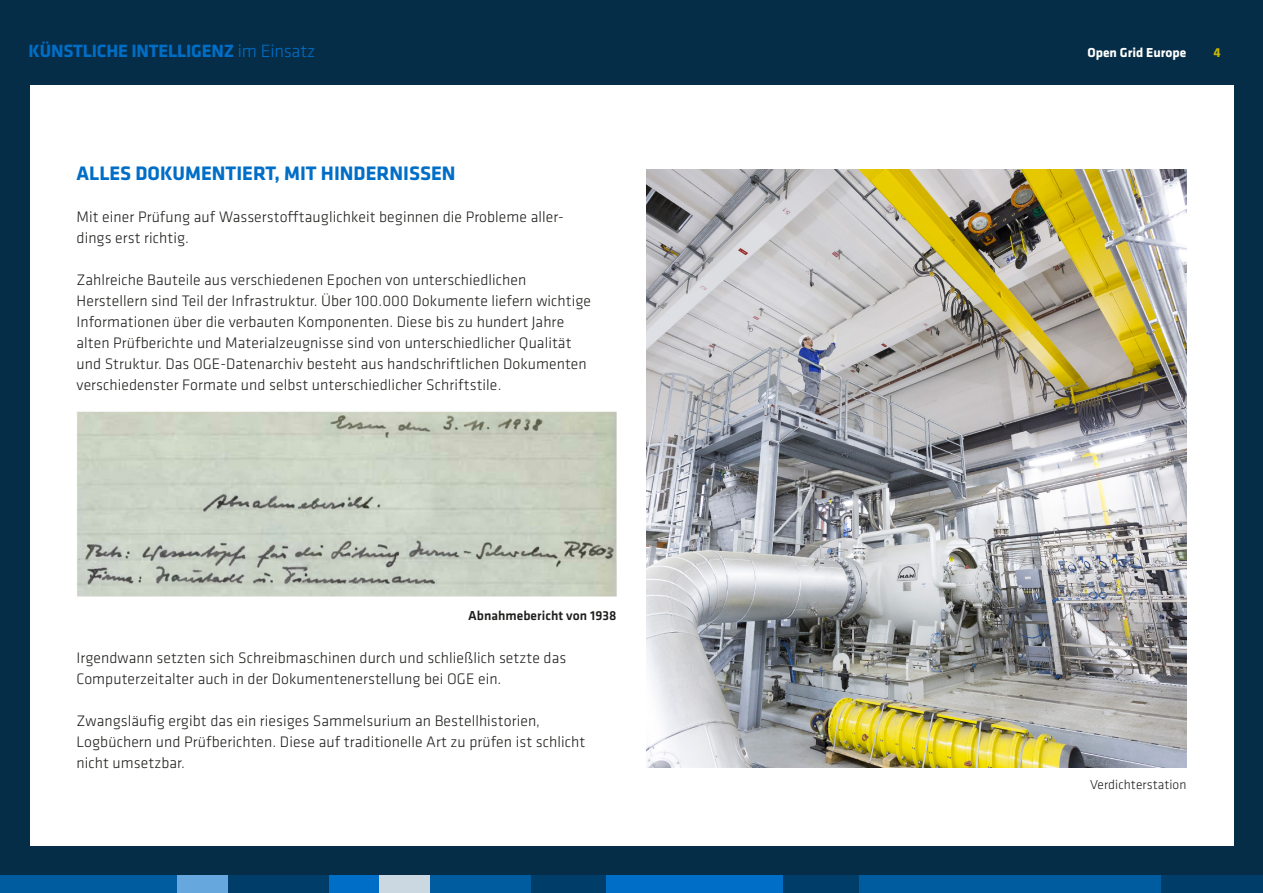
<style>
.page{position:relative;width:1263px;height:893px;background:#062d47}
.page>*{position:absolute;margin:0;border:0;box-sizing:border-box;transform-origin:0 0}
.UC_-_Head-02{font:700 20.25px "Klavika";color:#006ec7}
.t1{font:700 18.45px "Klavika";letter-spacing:-.01em;color:#006ec7}
.UC_-_Copy_Schwarz{font:300 15.75px/21px "Klavika";letter-spacing:.005em;color:#1d1d1b}
.UC_BU{font:500 13.5px "Klavika";letter-spacing:.005em;color:#1d1d1b}
.UC_-_Copy_Schwarz-2{font:300 13.5px "Klavika";letter-spacing:.005em;color:#1d1d1b}
.t2{font:700 13.5px "Klavika";color:#fff}
.t3{font:700 13.5px "Klavika";color:#c8b600}
.s1{font-weight:300}
</style>
<div class="page">
<div style="left:859px;top:876px;width:303px;height:17px;background:#005c9e"></div>
<div style="left:1162px;top:876px;width:101px;height:17px;background:#003d69"></div>
<div style="left:606px;top:876px;width:177px;height:17px;background:#006ec7"></div>
<div style="left:783px;top:876px;width:76px;height:17px;background:#003d69"></div>
<div style="left:530px;top:876px;width:76px;height:17px;background:#003d69"></div>
<div style="left:429px;top:876px;width:101px;height:17px;background:#005c9e"></div>
<div style="left:379px;top:876px;width:50px;height:17px;background:#ccd8e1"></div>
<div style="left:328px;top:876px;width:51px;height:17px;background:#006ec7"></div>
<div style="left:227px;top:876px;width:101px;height:17px;background:#003d69"></div>
<div style="left:177px;top:876px;width:50px;height:17px;background:#66a8dd"></div>
<div style="left:0;top:876px;width:177px;height:17px;background:#005c9e"></div>
<div style="left:30px;top:85px;width:1203px;height:761px;background:#fff"></div>
<img style="left:646px;top:169px;width:540px;height:599px">
<img style="left:77px;top:411px;width:540px;height:186px">
<p class="t1" style="left:29px;top:40px;width:288px">KÜNSTLICHE INTELLIGENZ <span class="s1">im Einsatz</span></p>
<p class="UC_-_Head-02" style="left:77px;top:162px;width:381px">ALLES DOKUMENTIERT, MIT HINDERNISSEN</p>
<p class="UC_-_Copy_Schwarz" style="left:77px;top:206px;width:489px">Mit einer Prüfung auf Wasserstofftauglichkeit beginnen die Probleme aller&shy;dings erst richtig.</p>
<p class="UC_-_Copy_Schwarz" style="left:77px;top:269px;width:516px">Zahlreiche Bauteile aus verschiedenen Epochen von unterschiedlichen Herstellern sind Teil der Infrastruktur. Über 100.000 Dokumente liefern wichtige Informationen über die verbauten Komponenten. Diese bis zu hundert Jahre alten Prüfberichte und Materialzeugnisse sind von unterschiedlicher Qualität und Struktur. Das OGE-Datenarchiv besteht aus handschriftlichen Dokumenten verschiedenster Formate und selbst unterschiedlicher Schriftstile.</p>
<p class="UC_BU" style="left:468px;top:608px;width:150px">Abnahmebericht von 1938</p>
<p class="UC_-_Copy_Schwarz" style="left:77px;top:647px;width:491px">Irgendwann setzten sich Schreibmaschinen durch und schließlich setzte das<br>Computerzeitalter auch in der Dokumentenerstellung bei OGE ein.</p>
<p class="UC_-_Copy_Schwarz" style="left:77px;top:710px;width:510px">Zwangsläufig ergibt das ein riesiges Sammelsurium an Bestellhistorien,<br>Logbüchern und Prüfberichten. Diese auf traditionelle Art zu prüfen ist schlicht nicht umsetzbar.</p>
<p class="t2" style="left:1087px;top:45px;width:100px">Open Grid Europe</p>
<p class="t3" style="left:1213px;top:45px;width:9px">4</p>
<p class="UC_-_Copy_Schwarz-2" style="left:1090px;top:777px;width:98px">Verdichterstation</p>
</div>
